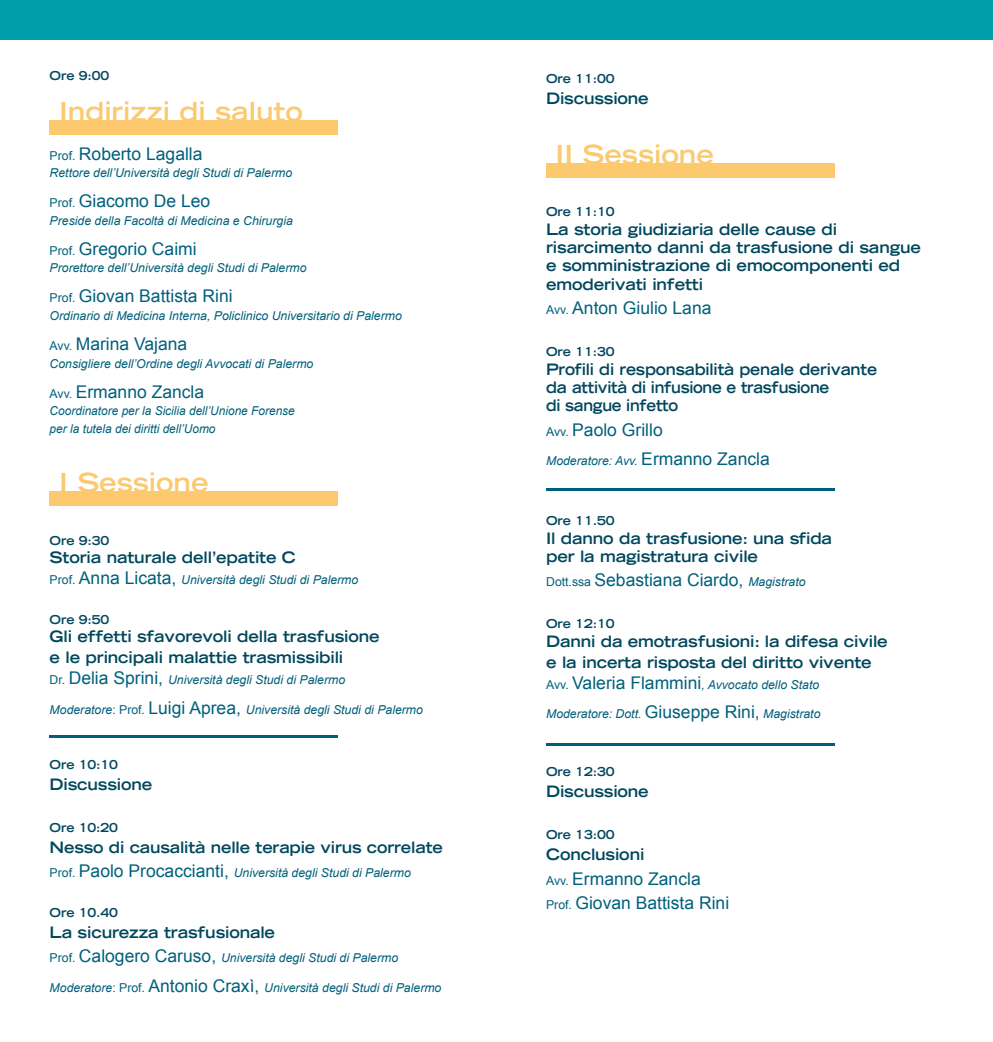
<style>
.page{position:relative;width:993px;height:1042px;background:#fff}
.page>*{position:absolute;margin:0;border:0;box-sizing:border-box;transform-origin:0 0}
.t1{font:700 expanded 26.25px "Trade Gothic LH";color:#fcc96f}
.t2{font:17.5px/24.5px "Arial";color:#00607c}
.t3{font:700 expanded 15.75px/18.4px "Trade Gothic LH";letter-spacing:-.01em;color:#00475d}
.t4{font:700 expanded 15.75px/18.4px "Trade Gothic LH";letter-spacing:-.01em;color:#00475d;scale:.96 1}
.t5{font:italic 12.25px/17.5px "Arial";color:#00607c}
.t6{font:700 expanded 12.25px "Trade Gothic LH";letter-spacing:-.01em;color:#00475d}
.s1{font-size:12.25px}
.s2{font-style:normal}
.s3{font-style:normal;font-size:17.5px}
.s4{font-style:italic;font-size:12.25px}
</style>
<div class="page">
<div style="left:0;top:0;width:992px;height:40px;background:#009eab"></div>
<div style="left:50px;top:120px;width:288px;height:15px;background:#fcc96f"></div>
<div style="left:50px;top:491px;width:288px;height:14px;background:#fcc96f"></div>
<hr style="left:50px;top:735px;width:288px;height:3px;background:#00607c">
<div style="left:546px;top:164px;width:288px;height:14px;background:#fcc96f"></div>
<hr style="left:546px;top:489px;width:288px;height:2px;background:#00607c">
<hr style="left:546px;top:743px;width:288px;height:2px;background:#00607c">
<p class="t6" style="left:50px;top:68px;width:61px">Ore 9:00</p>
<h1 class="t1" style="left:59px;top:95px;width:245px">Indirizzi di saluto</h1>
<h2 class="t2" style="left:50px;top:141px;width:154px"><span class="s1">Prof.</span> Roberto Lagalla</h2>
<p class="t5" style="left:50px;top:164px;width:244px">Rettore dell’Università degli Studi di Palermo</p>
<h2 class="t2" style="left:50px;top:189px;width:162px"><span class="s1">Prof.</span> Giacomo De Leo</h2>
<p class="t5" style="left:50px;top:212px;width:245px">Preside della Facoltà di Medicina e Chirurgia</p>
<h2 class="t2" style="left:50px;top:237px;width:148px"><span class="s1">Prof.</span> Gregorio Caimi</h2>
<p class="t5" style="left:50px;top:259px;width:258px">Prorettore dell’Università degli Studi di Palermo</p>
<h2 class="t2" style="left:50px;top:284px;width:184px"><span class="s1">Prof.</span> Giovan Battista Rini</h2>
<p class="t5" style="left:50px;top:307px;width:353px">Ordinario di Medicina Interna, Policlinico Universitario di Palermo</p>
<h2 class="t2" style="left:50px;top:332px;width:139px"><span class="s1">Avv.</span> Marina Vajana</h2>
<p class="t5" style="left:50px;top:355px;width:265px">Consigliere dell’Ordine degli Avvocati di Palermo</p>
<h2 class="t2" style="left:50px;top:379px;width:156px"><span class="s1">Avv.</span> Ermanno Zancla</h2>
<p class="t5" style="left:50px;top:402px;width:246px">Coordinatore per la Sicilia dell’Unione Forense per la tutela dei diritti dell’Uomo</p>
<h1 class="t1" style="left:59px;top:466px;width:151px">I Sessione</h1>
<p class="t6" style="left:50px;top:532px;width:61px">Ore 9:30</p>
<p class="t3" style="left:50px;top:548px;width:248px">Storia naturale dell’epatite C</p>
<p class="t5" style="left:50px;top:571px;width:310px"><span class="s2">Prof.</span> <span class="s3">Anna Licata,</span> Università degli Studi di Palermo</p>
<p class="t6" style="left:50px;top:611px;width:61px">Ore 9:50</p>
<p class="t3" style="left:50px;top:625px;width:331px;line-height:21px">Gli effetti sfavorevoli della trasfusione e le principali malattie trasmissibili</p>
<p class="t5" style="left:50px;top:671px;width:297px"><span class="s2">Dr.</span> <span class="s3">Delia Sprini,</span> Università degli Studi di Palermo</p>
<p class="t5" style="left:50px;top:700px;width:375px">Moderatore<span class="s2">: Prof.</span> <span class="s3">Luigi Aprea,</span> Università degli Studi di Palermo</p>
<p class="t6" style="left:50px;top:756px;width:70px">Ore 10:10</p>
<p class="t3" style="left:50px;top:774px;width:104px">Discussione</p>
<p class="t6" style="left:50px;top:819px;width:70px">Ore 10:20</p>
<p class="t3" style="left:50px;top:837px;width:394px">Nesso di causalità nelle terapie virus correlate</p>
<p class="t5" style="left:50px;top:864px;width:362px"><span class="s2">Prof.</span> <span class="s3">Paolo Procaccianti,</span> Università degli Studi di Palermo</p>
<p class="t6" style="left:50px;top:904px;width:70px">Ore 10.40</p>
<p class="t3" style="left:50px;top:922px;width:227px">La sicurezza trasfusionale</p>
<p class="t5" style="left:50px;top:949px;width:350px"><span class="s2">Prof.</span> <span class="s3">Calogero Caruso,</span> Università degli Studi di Palermo</p>
<p class="t5" style="left:50px;top:978px;width:393px">Moderatore<span class="s2">: Prof.</span> <span class="s3">Antonio Craxì,</span> Università degli Studi di Palermo</p>
<p class="t6" style="left:546px;top:71px;width:70px">Ore 11:00</p>
<p class="t3" style="left:546px;top:89px;width:104px">Discussione</p>
<h1 class="t1" style="left:555px;top:137px;width:160px">II Sessione</h1>
<p class="t6" style="left:546px;top:204px;width:70px">Ore 11:10</p>
<p class="t3" style="left:546px;top:219px;width:376px">La storia giudiziaria delle cause di risarcimento danni da trasfusione di sangue e somministrazione di emocomponenti ed emoderivati infetti</p>
<h2 class="t2" style="left:546px;top:296px;width:167px"><span class="s1">Avv.</span> Anton Giulio Lana</h2>
<p class="t6" style="left:546px;top:344px;width:70px">Ore 11:30</p>
<p class="t4" style="left:546px;top:359px;width:346px">Profili di responsabilità penale derivante da attività di infusione e trasfusione<br>di sangue infetto</p>
<h2 class="t2" style="left:546px;top:418px;width:118px"><span class="s1">Avv.</span> Paolo Grillo</h2>
<p class="t5" style="left:546px;top:452px;width:225px">Moderatore: Avv. <span class="s3">Ermanno Zancla</span></p>
<p class="t6" style="left:546px;top:513px;width:70px">Ore 11.50</p>
<p class="t3" style="left:546px;top:528px;width:287px">Il danno da trasfusione: una sfida per la magistratura civile</p>
<h2 class="t2" style="left:546px;top:568px;width:261px"><span class="s1">Dott.ssa</span> Sebastiana Ciardo, <span class="s4">Magistrato</span></h2>
<p class="t6" style="left:546px;top:616px;width:70px">Ore 12:10</p>
<p class="t3" style="left:546px;top:630px;width:343px;line-height:21px">Danni da emotrasfusioni: la difesa civile e la incerta risposta del diritto vivente</p>
<p class="t5" style="left:546px;top:676px;width:274px"><span class="s2">Avv.</span> <span class="s3">Valeria Flammini</span>, Avvocato dello Stato</p>
<p class="t5" style="left:546px;top:705px;width:276px">Moderatore: Dott. <span class="s3">Giuseppe Rini,</span> Magistrato</p>
<p class="t6" style="left:546px;top:763px;width:70px">Ore 12:30</p>
<p class="t3" style="left:546px;top:782px;width:104px">Discussione</p>
<p class="t6" style="left:546px;top:826px;width:70px">Ore 13:00</p>
<p class="t3" style="left:546px;top:845px;width:100px">Conclusioni</p>
<h2 class="t2" style="left:546px;top:866px;width:184px"><span class="s1">Avv.</span> Ermanno Zancla<br><span class="s1">Prof.</span> Giovan Battista Rini</h2>
</div>
